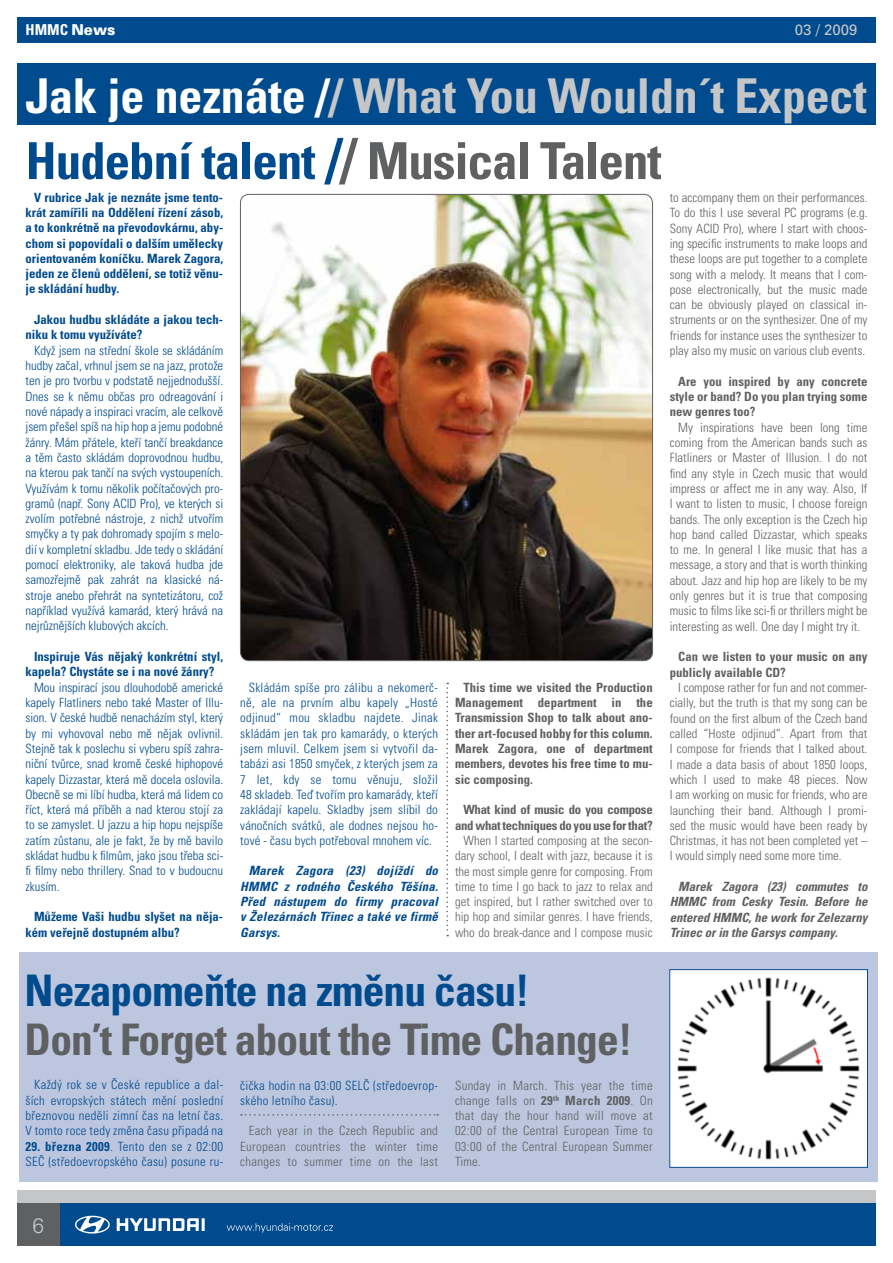
<style>
.page{position:relative;width:893px;height:1263px;background:#fff}
.page>*{position:absolute;margin:0;border:0;box-sizing:border-box;transform-origin:0 0}
.t1{font:700 condensed 51px "Univers CE";letter-spacing:-.02em;color:#004b8d}
.t2{font:700 condensed 48px "Univers CE";letter-spacing:-.005em;color:#c4c6c8}
.t3{font:700 condensed 43.5px "Univers CE";letter-spacing:-.02em;color:#5f6062}
.t4{font:700 condensed 43.5px "Univers CE";letter-spacing:-.02em;color:#004b8d}
.t5{font:300 21px "Univers CE";color:#c4c6c8}
.t6{font:700 condensed 15px "Univers CE";color:#fff}
.t7{font:15px "Univers CE";color:#c4c6c8}
.t8{font:300 condensed 12.75px/15.3px "Univers CE";color:#5f6062;text-align:justify}
.t9{font:300 condensed 12.75px/15.3px "Univers CE";letter-spacing:.01em;color:#004b8d;text-align:justify}
.t10{font:700 condensed 12.75px/15.3px "Univers CE";color:#004b8d}
.t11{font:700 condensed 12.75px/15.3px "Univers CE";color:#5f6062;text-align:justify}
.t12{font:italic 700 condensed 12.75px/15.3px "Univers CE";letter-spacing:.02em;color:#004b8d;text-align:justify}
.t13{font:italic 700 condensed 12.75px/15.3px "Univers CE";color:#5f6062;text-align:justify}
.t14{font:700 condensed 12.75px/15.3px "Univers CE";letter-spacing:-.02em;color:#5f6062;text-align:right}
.s1{font-weight:900;font-stretch:normal}
.s2{color:#fff}
.s3{font-size:57px}
.s4{font-size:57px;color:#5f6062}
.s5{color:#5f6062}
.s6{font-weight:700}
</style>
<div class="page">
<div style="left:17px;top:1191px;width:859px;height:25px;background:#c4c6c8"></div>
<div style="left:17px;top:17px;width:859px;height:26px;background:#004b8d"></div>
<div style="left:17px;top:1203px;width:859px;height:43px;background:#004b8d"></div>
<div style="left:17px;top:1203px;width:43px;height:43px;background:#5f6062"></div>
<svg style="left:75px;top:1216px;width:35px;height:17px"></svg>
<svg style="left:117px;top:1218px;width:88px;height:13px"></svg>
<svg style="left:227px;top:1223px;width:106px;height:10px"></svg>
<div style="left:19px;top:952px;width:858px;height:229px;background:#bdc6df"></div>
<svg style="left:446px;top:683px;width:2px;height:253px"></svg>
<div style="left:17px;top:64px;width:859px;height:61px;background:#004b8d"></div>
<img style="left:240px;top:194px;width:412px;height:467px">
<img style="left:671px;top:971px;width:195px;height:195px">
<div style="left:669px;top:969px;width:199px;height:199px;border:1px solid #004b8d"></div>
<svg style="left:241px;top:1114px;width:197px;height:2px"></svg>
<p class="t6" style="left:26px;top:22px;width:91px">HMMC <span class="s1">News</span></p>
<p class="t7" style="left:795px;top:22px;width:64px">03 / 2009</p>
<h2 class="t2" style="left:26px;top:68px;width:843px"><span class="s2">Jak je neznáte /</span>/ What You Wouldn´t Expect</h2>
<h1 class="t1" style="left:26px;top:132px;width:637px">Hudební talent <span class="s3">/</span><span class="s4">/</span> <span class="s5">Musical Talent</span></h1>
<p class="t10" style="left:26px;top:190px;width:199px;text-align:justify;text-indent:9px">V rubrice Jak je neznáte jsme tento&shy;krát zamířili na Oddělení řízení zásob, a to konkrétně na převodovkárnu, aby&shy;chom si popovídali o dalším umělecky orientovaném koníčku. Marek Zagora, jeden ze členů oddělení, se totiž věnu&shy;je skládání hudby.</p>
<p class="t10" style="left:26px;top:312px;width:199px;text-indent:9px">Jakou hudbu skládáte a jakou tech&shy;niku k tomu využíváte?</p>
<p class="t9" style="left:26px;top:343px;width:199px;text-indent:9px">Když jsem na střední škole se skládáním hudby začal, vrhnul jsem se na jazz, protože ten je pro tvorbu v podstatě nejjednodušší.<br>Dnes se k němu občas pro odreagování i nové nápady a inspiraci vracím, ale celkově jsem přešel spíš na hip hop a jemu podobné žánry. Mám přátele, kteří tančí breakdance a těm často skládám doprovodnou hudbu, na kterou pak tančí na svých vystoupeních.<br>Využívám k tomu několik počítačových pro&shy;gramů (např. Sony ACID Pro), ve kterých si zvolím potřebné nástroje, z nichž utvořím smyčky a ty pak dohromady spojím s melo&shy;dií v kompletní skladbu. Jde tedy o skládání pomocí elektroniky, ale taková hudba jde samozřejmě pak zahrát na klasické ná&shy;stroje anebo přehrát na syntetizátoru, což například využívá kamarád, který hrává na nejrůznějších klubových akcích.</p>
<p class="t10" style="left:26px;top:649px;width:199px;text-indent:9px">Inspiruje Vás nějaký konkrétní styl, kapela? Chystáte se i na nové žánry?</p>
<p class="t9" style="left:26px;top:680px;width:199px;text-indent:9px">Mou inspirací jsou dlouhodobě americké kapely Flatliners nebo také Master of Illu&shy;sion. V české hudbě nenacházím styl, který by mi vyhovoval nebo mě nějak ovlivnil.<br>Stejně tak k poslechu si vyberu spíš zahra&shy;niční tvůrce, snad kromě české hiphopové kapely Dizzastar, která mě docela oslovila.<br>Obecně se mi líbí hudba, která má lidem co říct, která má příběh a nad kterou stojí za to se zamyslet. U jazzu a hip hopu nejspíše zatím zůstanu, ale je fakt, že by mě bavilo skládat hudbu k filmům, jako jsou třeba sci&shy;fi filmy nebo thrillery. Snad to v budoucnu zkusím.</p>
<p class="t10" style="left:26px;top:909px;width:199px;text-indent:9px">Můžeme Vaši hudbu slyšet na něja&shy;kém veřejně dostupném albu?</p>
<p class="t9" style="left:240px;top:680px;width:199px;text-indent:9px">Skládám spíše pro zálibu a nekomerč&shy;ně, ale na prvním albu kapely „Hosté odjinud“ mou skladbu najdete. Jinak skládám jen tak pro kamarády, o kterých jsem mluvil. Celkem jsem si vytvořil da&shy;tabázi asi 1850 smyček, z kterých jsem za 7 let, kdy se tomu věnuju, složil 48 skladeb. Teď tvořím pro kamarády, kteří zakládají kapelu. Skladby jsem slíbil do vánočních svátků, ale dodnes nejsou ho&shy;tové - času bych potřeboval mnohem víc.</p>
<p class="t12" style="left:240px;top:863px;width:199px;text-indent:9px">Marek Zagora (23) dojíždí do HMMC z rodného Českého Těšína.<br>Před nástupem do firmy pracoval v Železárnách Třinec a také ve firmě Garsys.</p>
<p class="t11" style="left:455px;top:680px;width:199px;text-indent:9px">This time we visited the Production Management department in the Transmission Shop to talk about ano&shy;ther art-focused hobby for this column.<br>Marek Zagora, one of department members, devotes his free time to mu&shy;sic composing.</p>
<p class="t14" style="left:455px;top:802px;width:199px">What kind of music do you compose and what techniques do you use for that?</p>
<p class="t8" style="left:455px;top:833px;width:199px;text-indent:9px">When I started composing at the secon&shy;dary school, I dealt with jazz, because it is the most simple genre for composing. From time to time I go back to jazz to relax and get inspired, but I rather switched over to hip hop and similar genres. I have friends, who do break-dance and I compose music</p>
<p class="t8" style="left:670px;top:190px;width:199px">to accompany them on their performances.<br>To do this I use several PC programs (e.g.<br>Sony ACID Pro), where I start with choos&shy;ing specific instruments to make loops and these loops are put together to a complete song with a melody. It means that I com&shy;pose electronically, but the music made can be obviously played on classical in&shy;struments or on the synthesizer. One of my friends for instance uses the synthesizer to play also my music on various club events.</p>
<p class="t11" style="left:670px;top:374px;width:199px;text-indent:9px">Are you inspired by any concrete style or band? Do you plan trying some new genres too?</p>
<p class="t8" style="left:670px;top:420px;width:199px;text-indent:9px">My inspirations have been long time coming from the American bands such as Flatliners or Master of Illusion. I do not find any style in Czech music that would impress or affect me in any way. Also, If I want to listen to music, I choose foreign bands. The only exception is the Czech hip hop band called Dizzastar, which speaks to me. In general I like music that has a message, a story and that is worth thinking about. Jazz and hip hop are likely to be my only genres but it is true that composing music to films like sci-fi or thrillers might be interesting as well. One day I might try it.</p>
<p class="t11" style="left:670px;top:649px;width:199px;text-indent:9px">Can we listen to your music on any publicly available CD?</p>
<p class="t8" style="left:670px;top:680px;width:199px;text-indent:9px">I compose rather for fun and not commer&shy;cially, but the truth is that my song can be found on the first album of the Czech band called “Hoste odjinud“. Apart from that I compose for friends that I talked about.<br>I made a data basis of about 1850 loops, which I used to make 48 pieces. Now I am working on music for friends, who are launching their band. Although I promi&shy;sed the music would have been ready by Christmas, it has not been completed yet – I would simply need some more time.</p>
<p class="t13" style="left:670px;top:879px;width:199px;text-indent:9px">Marek Zagora (23) commutes to HMMC from Cesky Tesin. Before he entered HMMC, he work for Zelezarny Trinec or in the Garsys company.</p>
<h3 class="t4" style="left:25px;top:966px;width:507px">Nezapomeňte na změnu času!</h3>
<h3 class="t3" style="left:25px;top:1015px;width:609px">Don’t Forget about the Time Change!</h3>
<p class="t9" style="left:26px;top:1077px;width:199px;text-indent:9px">Každý rok se v České republice a dal&shy;ších evropských státech mění poslední březnovou neděli zimní čas na letní čas.<br>V tomto roce tedy změna času připadá na</p>
<p class="t9" style="left:26px;top:1139px;width:199px"><span class="s6">29. března 2009</span>. Tento den se z 02:00<br>SEČ (středoevropského času) posune ru-</p>
<p class="t9" style="left:240px;top:1077px;width:199px">čička hodin na 03:00 SELČ (středoevrop&shy;ského letního času).</p>
<p class="t8" style="left:240px;top:1123px;width:199px;text-indent:9px">Each year in the Czech Republic and European countries the winter time changes to summer time on the last</p>
<p class="t8" style="left:455px;top:1077px;width:199px">Sunday in March. This year the time change falls on <span class="s6">29</span><sup>th</sup> <span class="s6">March 2009</span>. On that day the hour hand will move at 02:00 of the Central European Time to 03:00 of the Central European Summer Time.</p>
<h3 class="t5" style="left:32px;top:1213px;width:13px">6</h3>
</div>
